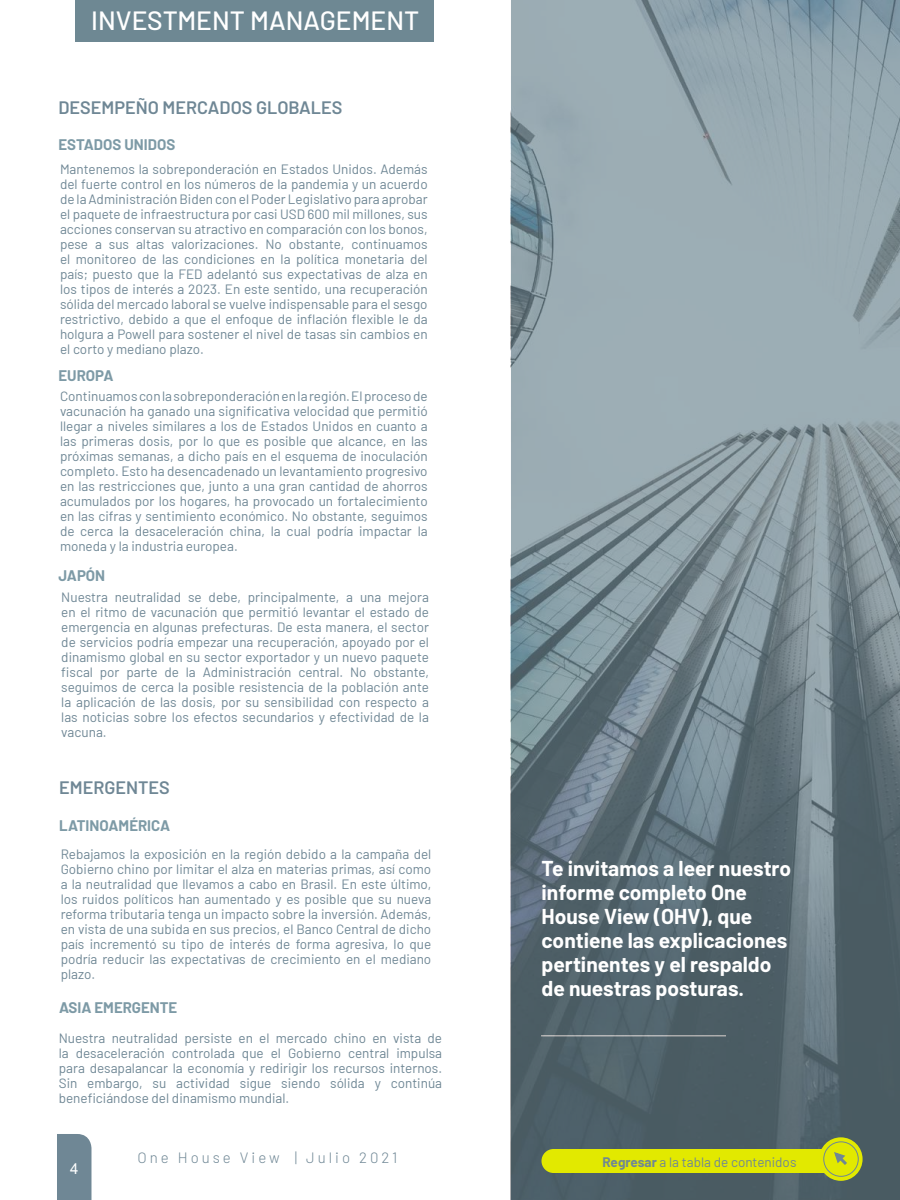
<style>
.page{position:relative;width:900px;height:1200px;background:#fff}
.page>*{position:absolute;margin:0;border:0;box-sizing:border-box;transform-origin:0 0}
.t1{font:500 26.4px "Barlow";color:#fff}
.t2{font:700 21px/24px "Barlow";color:#fff}
.t3{font:600 18px "Barlow";color:#6f8795}
.t4{font:700 15px "Barlow";color:#7d9aa6}
.t5{font:300 15px "Barlow";letter-spacing:.2em;color:#6f8795}
.t6{font:15px "Arial";color:#fff}
.t7{font:13.5px/15px "Barlow";color:#6f8795;text-align:justify}
.s1{font-weight:700}
</style>
<div class="page">
<img style="left:511px;top:0;width:389px;height:1200px">
<div style="left:57px;top:1134px;width:34px;height:66px;background:#6f8795"></div>
<div style="left:542px;top:1149px;width:319px;height:24px;background:#e2e900;border-radius:12px"></div>
<svg style="left:819px;top:1137px;width:44px;height:44px"></svg>
<svg style="left:832px;top:1150px;width:18px;height:18px"></svg>
<div style="left:823px;top:1141px;width:36px;height:36px;border:1px solid #6f8795;border-radius:50%"></div>
<div style="left:76px;top:0;width:358px;height:41px;background:#6e8893"></div>
<h1 class="t1" style="left:91px;top:2px;width:330px">INVESTMENT MANAGEMENT</h1>
<h3 class="t3" style="left:58px;top:94px;width:285px">DESEMPEÑO MERCADOS GLOBALES</h3>
<p class="t4" style="left:58px;top:133px;width:118px">ESTADOS UNIDOS</p>
<p class="t7" style="left:60px;top:161px;width:369px">Mantenemos la sobreponderación en Estados Unidos. Además del fuerte control en los números de la pandemia y un acuerdo de la Administración Biden con el Poder Legislativo para aprobar el paquete de infraestructura por casi USD 600 mil millones, sus acciones conservan su atractivo en comparación con los bonos, pese a sus altas valorizaciones. No obstante, continuamos el monitoreo de las condiciones en la política monetaria del país; puesto que la FED adelantó sus expectativas de alza en los tipos de interés a 2023. En este sentido, una recuperación sólida del mercado laboral se vuelve indispensable para el sesgo restrictivo, debido a que el enfoque de inflación flexible le da holgura a Powell para sostener el nivel de tasas sin cambios en el corto y mediano plazo.</p>
<p class="t7" style="left:60px;top:387px;width:369px">Continuamos con la sobreponderación en la región. El proceso de vacunación ha ganado una significativa velocidad que permitió llegar a niveles similares a los de Estados Unidos en cuanto a las primeras dosis, por lo que es posible que alcance, en las próximas semanas, a dicho país en el esquema de inoculación completo. Esto ha desencadenado un levantamiento progresivo en las restricciones que, junto a una gran cantidad de ahorros acumulados por los hogares, ha provocado un fortalecimiento en las cifras y sentimiento económico. No obstante, seguimos de cerca la desaceleración china, la cual podría impactar la moneda y la industria europea.</p>
<p class="t4" style="left:58px;top:365px;width:56px">EUROPA</p>
<p class="t4" style="left:58px;top:564px;width:48px">JAPÓN</p>
<p class="t7" style="left:61px;top:589px;width:369px">Nuestra neutralidad se debe, principalmente, a una mejora en el ritmo de vacunación que permitió levantar el estado de emergencia en algunas prefecturas. De esta manera, el sector de servicios podría empezar una recuperación, apoyado por el dinamismo global en su sector exportador y un nuevo paquete fiscal por parte de la Administración central. No obstante, seguimos de cerca la posible resistencia de la población ante la aplicación de las dosis, por su sensibilidad con respecto a las noticias sobre los efectos secundarios y efectividad de la vacuna.</p>
<h3 class="t3" style="left:59px;top:774px;width:112px">EMERGENTES</h3>
<p class="t4" style="left:59px;top:814px;width:113px">LATINOAMÉRICA</p>
<p class="t7" style="left:61px;top:846px;width:372px">Rebajamos la exposición en la región debido a la campaña del Gobierno chino por limitar el alza en materias primas, así como a la neutralidad que llevamos a cabo en Brasil. En este último, los ruidos políticos han aumentado y es posible que su nueva reforma tributaria tenga un impacto sobre la inversión. Además, en vista de una subida en sus precios, el Banco Central de dicho país incrementó su tipo de interés de forma agresiva, lo que podría reducir las expectativas de crecimiento en el mediano plazo.</p>
<p class="t4" style="left:59px;top:996px;width:120px">ASIA EMERGENTE</p>
<p class="t7" style="left:59px;top:1029px;width:385px">Nuestra neutralidad persiste en el mercado chino en vista de la desaceleración controlada que el Gobierno central impulsa para desapalancar la economía y redirigir los recursos internos.<br>Sin embargo, su actividad sigue siendo sólida y continúa beneficiándose del dinamismo mundial.</p>
<h2 class="t2" style="left:542px;top:855px;width:251px">Te invitamos a leer nuestro informe completo One<br>House View (OHV), que contiene las explicaciones pertinentes y el respaldo de nuestras posturas.</h2>
<p class="t6" style="left:70px;top:1158px;width:10px">4</p>
<p class="t5" style="left:138px;top:1147px;width:261px">One House View | Julio 2021</p>
<p class="t7" style="left:602px;top:1154px;width:196px"><span class="s1">Regresar</span> a la tabla de contenidos</p>
</div>
